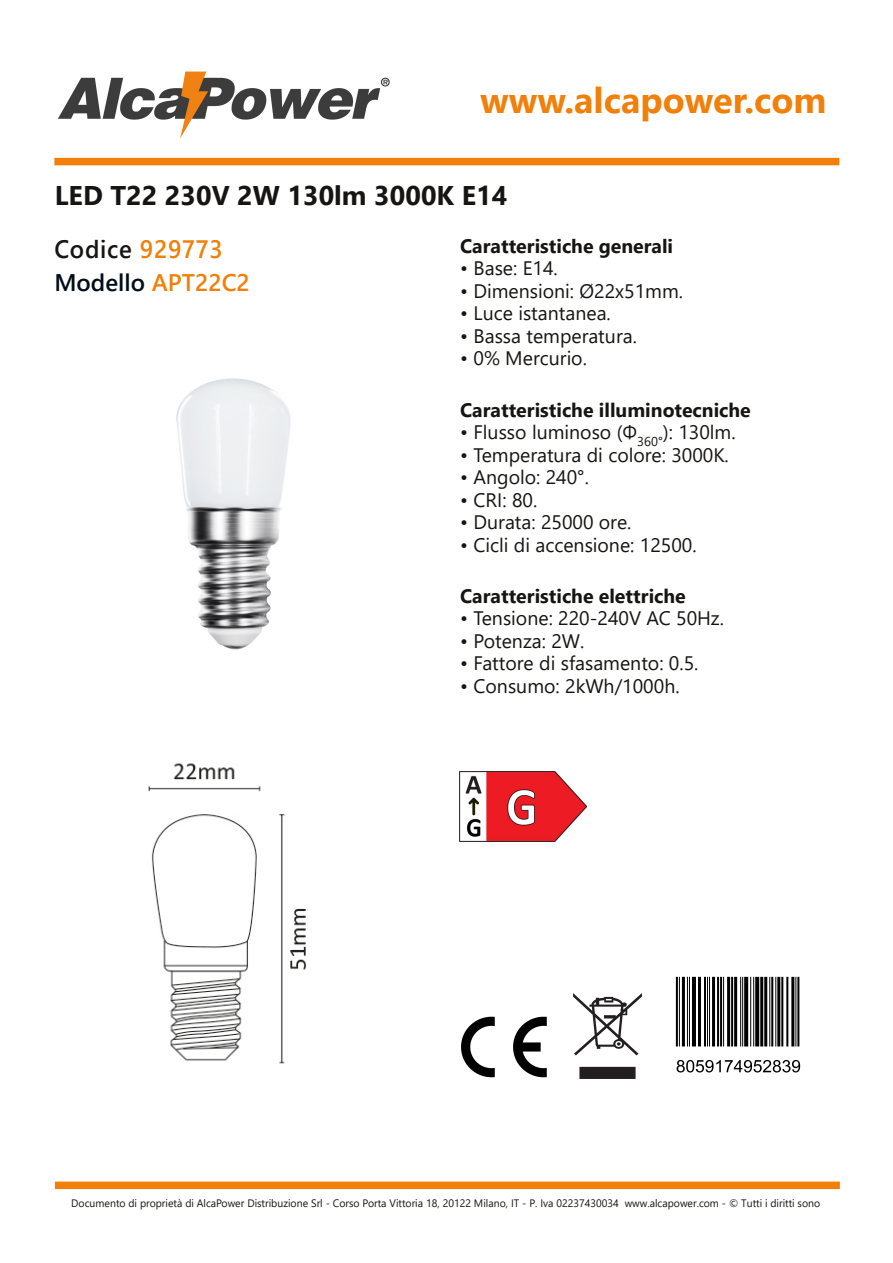
<style>
.page{position:relative;width:893px;height:1263px;background:#fff}
.page>*{position:absolute;margin:0;border:0;box-sizing:border-box;transform-origin:0 0}
.t1{font:700 36px "Segoe UI";color:#f1800b}
.t2{font:700 27px "Segoe UI";letter-spacing:.005em;color:#171513}
.t3{font:600 25.2px "Segoe UI";letter-spacing:.03em;color:#171513;scale:.95 1}
.t4{font:600 24px "Segoe UI";color:#000d18}
.t5{font:19.5px "Segoe UI";color:#171513}
.t6{font:700 19.5px "Segoe UI";color:#171513}
.t7{font:10.8px "Segoe UI";color:#171513}
.s1{color:#f1800b}
</style>
<div class="page">
<img style="left:176px;top:378px;width:115px;height:272px">
<img style="left:148px;top:763px;width:159px;height:301px">
<img style="left:675px;top:976px;width:126px;height:97px">
<img style="left:461px;top:1016px;width:86px;height:62px">
<img style="left:573px;top:993px;width:69px;height:85px">
<img style="left:459px;top:772px;width:128px;height:70px">
<div style="left:54px;top:158px;width:785px;height:7px;background:#f1800b"></div>
<img style="left:58px;top:71px;width:332px;height:68px">
<div style="left:55px;top:1181px;width:785px;height:8px;background:#f1800b"></div>
<h1 class="t1" style="left:480px;top:74px;width:348px">www.alcapower.com</h1>
<h2 class="t2" style="left:55px;top:176px;width:454px">LED T22 230V 2W 130lm 3000K E14</h2>
<p class="t3" style="left:54px;top:231px;width:179px">Codice <span class="s1">929773</span></p>
<p class="t4" style="left:54px;top:265px;width:197px">Modello <span class="s1">APT22C2</span></p>
<p class="t6" style="left:460px;top:232px;width:214px">Caratteristiche generali</p>
<p class="t5" style="left:460px;top:254px;width:99px">• Base: E14.</p>
<p class="t5" style="left:460px;top:277px;width:224px">• Dimensioni: Ø22x51mm.</p>
<p class="t5" style="left:460px;top:299px;width:152px">• Luce istantanea.</p>
<p class="t5" style="left:460px;top:322px;width:178px">• Bassa temperatura.</p>
<p class="t5" style="left:460px;top:344px;width:128px">• 0% Mercurio.</p>
<p class="t6" style="left:460px;top:395px;width:292px">Caratteristiche illuminotecniche</p>
<p class="t5" style="left:460px;top:418px;width:277px">• Flusso luminoso ﴾Φ<sub>360°</sub>﴿: 130lm.</p>
<p class="t5" style="left:460px;top:440px;width:270px">• Temperatura di colore: 3000K.</p>
<p class="t5" style="left:460px;top:463px;width:130px">• Angolo: 240°.</p>
<p class="t5" style="left:460px;top:485px;width:79px">• CRI: 80.</p>
<p class="t5" style="left:460px;top:508px;width:173px">• Durata: 25000 ore.</p>
<p class="t5" style="left:460px;top:530px;width:238px">• Cicli di accensione: 12500.</p>
<p class="t6" style="left:460px;top:581px;width:227px">Caratteristiche elettriche</p>
<p class="t5" style="left:460px;top:604px;width:265px">• Tensione: 220‐240V AC 50Hz.</p>
<p class="t5" style="left:460px;top:626px;width:126px">• Potenza: 2W.</p>
<p class="t5" style="left:460px;top:649px;width:240px">• Fattore di sfasamento: 0.5.</p>
<p class="t5" style="left:460px;top:671px;width:221px">• Consumo: 2kWh/1000h.</p>
<p class="t7" style="left:71px;top:1196px;width:750px">Documento di proprietà di AlcaPower Distribuzione Srl ‐ Corso Porta Vittoria 18, 20122 Milano, IT ‐ P. Iva 02237430034 www.alcapower.com ‐ © Tutti i diritti sono</p>
</div>
